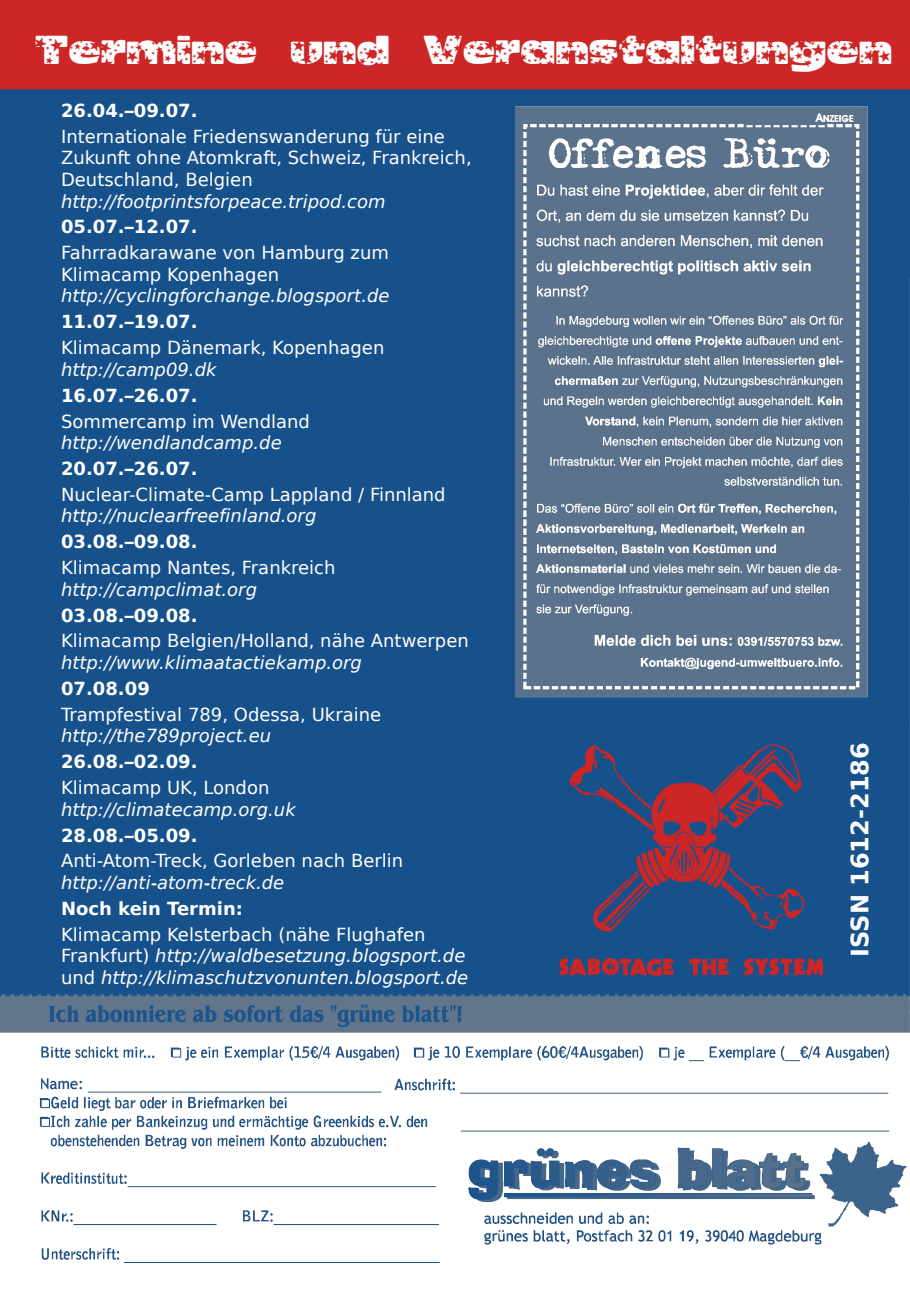
<style>
.page{position:relative;width:910px;height:1297px;background:#fff}
.page>*{position:absolute;margin:0;border:0;box-sizing:border-box;transform-origin:0 0}
.t1{font:42px "Oh My God Stars";color:#fff}
.t2{font:700 24px "Bitstream Vera Sans";color:#fff}
.t3{font:italic 18px/21.6px "Bitstream Vera Sans";color:#fff}
.t4{font:18px/21.6px "Bitstream Vera Sans";color:#fff}
.t5{font:700 18px "Bitstream Vera Sans";color:#fff}
.s1{font-style:normal}
</style>
<div class="page">
<div style="left:0;top:3px;width:910px;height:994px;background:#17518b"></div>
<img style="left:0;top:994px;width:909px;height:269px">
<hr style="left:909px;top:1212px;width:1px;height:85px;background:#cd2626">
<svg style="left:909px;top:278px;width:1px;height:935px"></svg>
<img style="left:515px;top:106px;width:352px;height:591px">
<div style="left:0;top:0;width:910px;height:89px;background:#cd2626"></div>
<img style="left:559px;top:744px;width:264px;height:232px">
<h1 class="t1" style="left:36px;top:31px;width:859px">Termine und Veranstaltungen</h1>
<p class="t5" style="left:61px;top:100px;width:138px">26.04.–09.07.</p>
<p class="t4" style="left:61px;top:126px;width:412px">Internationale Friedenswanderung für eine<br>Zukunft ohne Atomkraft, Schweiz, Frankreich,<br>Deutschland, Belgien</p>
<p class="t3" style="left:61px;top:191px;width:326px">http://footprintsforpeace.tripod.com</p>
<p class="t5" style="left:61px;top:217px;width:138px">05.07.–12.07.</p>
<p class="t4" style="left:61px;top:242px;width:329px">Fahrradkarawane von Hamburg zum<br>Klimacamp Kopenhagen</p>
<p class="t3" style="left:61px;top:285px;width:330px">http://cyclingforchange.blogsport.de</p>
<p class="t5" style="left:61px;top:312px;width:138px">11.07.–19.07.</p>
<p class="t4" style="left:61px;top:337px;width:325px">Klimacamp Dänemark, Kopenhagen</p>
<p class="t3" style="left:61px;top:359px;width:157px">http://camp09.dk</p>
<p class="t5" style="left:61px;top:385px;width:138px">16.07.–26.07.</p>
<p class="t4" style="left:61px;top:410px;width:250px">Sommercamp im Wendland</p>
<p class="t3" style="left:61px;top:432px;width:222px">http://wendlandcamp.de</p>
<p class="t5" style="left:61px;top:458px;width:138px">20.07.–26.07.</p>
<p class="t4" style="left:61px;top:484px;width:386px">Nuclear-Climate-Camp Lappland / Finnland</p>
<p class="t3" style="left:61px;top:505px;width:257px">http://nuclearfreefinland.org</p>
<p class="t5" style="left:61px;top:532px;width:138px">03.08.–09.08.</p>
<p class="t4" style="left:61px;top:557px;width:276px">Klimacamp Nantes, Frankreich</p>
<p class="t3" style="left:61px;top:579px;width:198px">http://campclimat.org</p>
<p class="t5" style="left:61px;top:605px;width:138px">03.08.–09.08.</p>
<p class="t4" style="left:61px;top:630px;width:409px">Klimacamp Belgien/Holland, nähe Antwerpen</p>
<p class="t3" style="left:61px;top:652px;width:302px">http://www.klimaatactiekamp.org</p>
<p class="t5" style="left:61px;top:678px;width:90px">07.08.09</p>
<p class="t4" style="left:61px;top:704px;width:322px">Trampfestival 789, Odessa, Ukraine</p>
<p class="t3" style="left:61px;top:725px;width:212px">http://the789project.eu</p>
<p class="t5" style="left:61px;top:751px;width:138px">26.08.–02.09.</p>
<p class="t4" style="left:61px;top:777px;width:210px">Klimacamp UK, London</p>
<p class="t3" style="left:61px;top:799px;width:236px">http://climatecamp.org.uk</p>
<p class="t5" style="left:61px;top:825px;width:138px">28.08.–05.09.</p>
<p class="t4" style="left:61px;top:850px;width:344px">Anti-Atom-Treck, Gorleben nach Berlin</p>
<p class="t3" style="left:61px;top:872px;width:225px">http://anti-atom-treck.de</p>
<p class="t5" style="left:61px;top:898px;width:184px">Noch kein Termin:</p>
<p class="t3" style="left:61px;top:924px;width:409px"><span class="s1">Klimacamp Kelsterbach (nähe Flughafen<br>Frankfurt)</span> http://waldbesetzung.blogsport.de <span class="s1">und</span> http://klimaschutzvonunten.blogsport.de</p>
<h2 class="t2" style="left:846px;top:957px;width:216px;rotate:-90deg">ISSN 1612-2186</h2>
</div>
